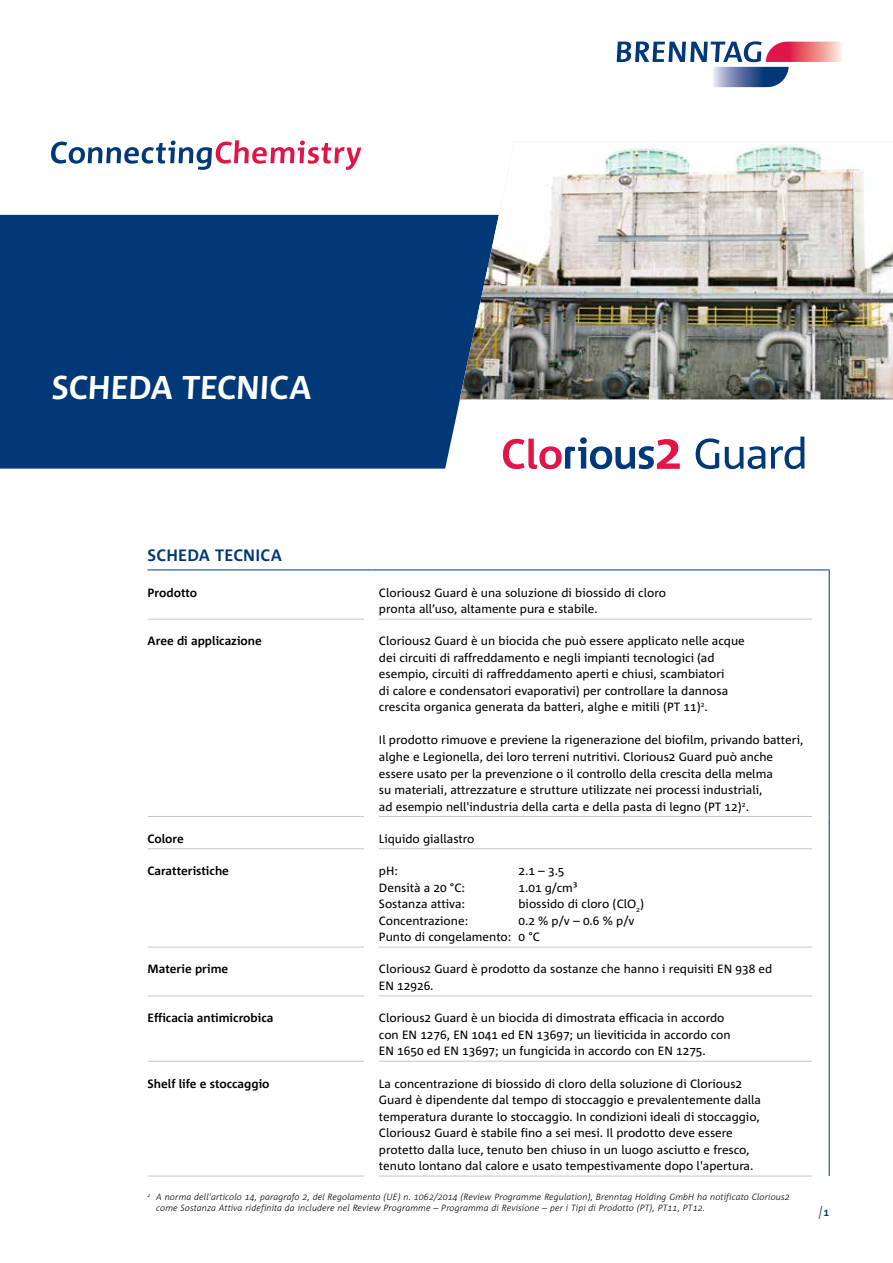
<style>
.page{position:relative;width:893px;height:1263px;background:#fff}
.page>*{position:absolute;margin:0;border:0;box-sizing:border-box;transform-origin:0 0}
.t1{font:700 33px "Corpid E1 s";color:#fff}
.t2{font:700 16.5px "Corpid E1 s";letter-spacing:-.015em;color:#003878}
.t3{font:italic 300 13.5px "Corpid E1 s";color:#003878}
.t4{font:12px/16.5px "Corpid E1 s";color:#000}
.t5{font:700 12px "Corpid E1 s";color:#000}
.t6{font:italic 300 9px/10.8px "Corpid E1 s";letter-spacing:.01em;color:#000}
.s1{font-weight:700;font-style:normal;font-size:10.5px}
</style>
<div class="page">
<hr style="left:148px;top:619px;width:216px;height:1px;background:#c7c8ca">
<hr style="left:379px;top:619px;width:433px;height:1px;background:#c7c8ca">
<hr style="left:148px;top:816px;width:216px;height:1px;background:#c7c8ca">
<hr style="left:379px;top:816px;width:433px;height:1px;background:#c7c8ca">
<hr style="left:148px;top:848px;width:216px;height:1px;background:#c7c8ca">
<hr style="left:379px;top:848px;width:433px;height:1px;background:#c7c8ca">
<hr style="left:148px;top:1061px;width:216px;height:1px;background:#c7c8ca">
<hr style="left:379px;top:1061px;width:433px;height:1px;background:#c7c8ca">
<hr style="left:829px;top:569px;width:1px;height:50px;background:#003878">
<hr style="left:829px;top:619px;width:1px;height:197px;background:#003878">
<hr style="left:829px;top:816px;width:1px;height:33px;background:#003878">
<hr style="left:829px;top:849px;width:1px;height:98px;background:#003878">
<hr style="left:829px;top:947px;width:1px;height:49px;background:#003878">
<hr style="left:829px;top:996px;width:1px;height:65px;background:#003878">
<hr style="left:829px;top:1061px;width:1px;height:115px;background:#003878">
<hr style="left:148px;top:947px;width:216px;height:1px;background:#c7c8ca">
<hr style="left:379px;top:947px;width:433px;height:1px;background:#c7c8ca">
<hr style="left:148px;top:995px;width:216px;height:1px;background:#c7c8ca">
<hr style="left:379px;top:995px;width:433px;height:1px;background:#c7c8ca">
<hr style="left:148px;top:569px;width:223px;height:1px;background:#003878">
<hr style="left:371px;top:569px;width:441px;height:1px;background:#003878">
<svg style="left:812px;top:569px;width:17px;height:1px"></svg>
<hr style="left:148px;top:1176px;width:216px;height:1px;background:#c7c8ca">
<hr style="left:379px;top:1176px;width:433px;height:1px;background:#c7c8ca">
<svg style="left:51px;top:140px;width:310px;height:30px"></svg>
<svg style="left:617px;top:41px;width:225px;height:46px"></svg>
<svg style="left:503px;top:439px;width:177px;height:30px"></svg>
<svg style="left:696px;top:438px;width:69px;height:31px"></svg>
<svg style="left:771px;top:437px;width:33px;height:32px"></svg>
<div style="left:0;top:215px;width:499px;height:254px;background:#003878"></div>
<img style="left:460px;top:141px;width:433px;height:258px">
<h1 class="t1" style="left:51px;top:367px;width:264px">SCHEDA TECNICA</h1>
<h2 class="t2" style="left:148px;top:545px;width:136px">SCHEDA TECNICA</h2>
<p class="t5" style="left:148px;top:585px;width:51px">Prodotto</p>
<p class="t4" style="left:379px;top:584px;width:289px">Clorious2 Guard è una soluzione di biossido di cloro pronta all’uso, altamente pura e stabile.</p>
<p class="t5" style="left:148px;top:634px;width:116px">Aree di applicazione</p>
<p class="t4" style="left:379px;top:633px;width:367px">Clorious2 Guard è un biocida che può essere applicato nelle acque dei circuiti di raffreddamento e negli impianti tecnologici (ad esempio, circuiti di raffreddamento aperti e chiusi, scambiatori<br>di calore e condensatori evaporativi) per controllare la dannosa crescita organica generata da batteri, alghe e mitili (PT 11)<sup>2</sup>.</p>
<p class="t4" style="left:379px;top:732px;width:426px">Il prodotto rimuove e previene la rigenerazione del biofilm, privando batteri, alghe e Legionella, dei loro terreni nutritivi. Clorious2 Guard può anche essere usato per la prevenzione o il controllo della crescita della melma<br>su materiali, attrezzature e strutture utilizzate nei processi industriali,<br>ad esempio nell'industria della carta e della pasta di legno (PT 12)<sup>2</sup>.</p>
<p class="t5" style="left:148px;top:831px;width:38px">Colore</p>
<p class="t4" style="left:379px;top:830px;width:97px">Liquido giallastro</p>
<p class="t5" style="left:148px;top:863px;width:83px">Caratteristiche</p>
<p class="t4" style="left:379px;top:862px;width:21px">pH:</p>
<p class="t4" style="left:518px;top:862px;width:48px">2.1 – 3.5</p>
<p class="t4" style="left:379px;top:879px;width:88px">Densità a 20 °C:</p>
<p class="t4" style="left:518px;top:879px;width:60px">1.01 g/cm³</p>
<p class="t4" style="left:379px;top:895px;width:88px">Sostanza attiva:</p>
<p class="t4" style="left:518px;top:895px;width:127px">biossido di cloro (ClO<sub>2</sub>)</p>
<p class="t4" style="left:379px;top:912px;width:91px">Concentrazione:</p>
<p class="t4" style="left:379px;top:912px;width:257px;text-indent:140px">0.2 % p/v – 0.6 % p/v<br>Punto di congelamento: 0 °C</p>
<p class="t5" style="left:148px;top:962px;width:82px">Materie prime</p>
<p class="t4" style="left:379px;top:961px;width:395px">Clorious2 Guard è prodotto da sostanze che hanno i requisiti EN 938 ed<br>EN 12926.</p>
<p class="t5" style="left:148px;top:1010px;width:127px">Efficacia antimicrobica</p>
<p class="t4" style="left:379px;top:1009px;width:353px">Clorious2 Guard è un biocida di dimostrata efficacia in accordo con EN 1276, EN 1041 ed EN 13697; un lieviticida in accordo con<br>EN 1650 ed EN 13697; un fungicida in accordo con EN 1275.</p>
<p class="t5" style="left:148px;top:1076px;width:123px">Shelf life e stoccaggio</p>
<p class="t4" style="left:379px;top:1075px;width:384px">La concentrazione di biossido di cloro della soluzione di Clorious2<br>Guard è dipendente dal tempo di stoccaggio e prevalentemente dalla temperatura durante lo stoccaggio. In condizioni ideali di stoccaggio, Clorious2 Guard è stabile fino a sei mesi. Il prodotto deve essere protetto dalla luce, tenuto ben chiuso in un luogo asciutto e fresco, tenuto lontano dal calore e usato tempestivamente dopo l'apertura.</p>
<p class="t6" style="left:156px;top:1191px;width:635px;text-indent:-9px"><sup>2</sup> A norma dell'articolo 14, paragrafo 2, del Regolamento (UE) n. 1062/2014 (Review Programme Regulation), Brenntag Holding GmbH ha notificato Clorious2 come Sostanza Attiva ridefinita da includere nel Review Programme – Programma di Revisione – per i Tipi di Prodotto (PT), PT11, PT12.</p>
<p class="t3" style="left:816px;top:1203px;width:15px">|<span class="s1">1</span></p>
</div>
